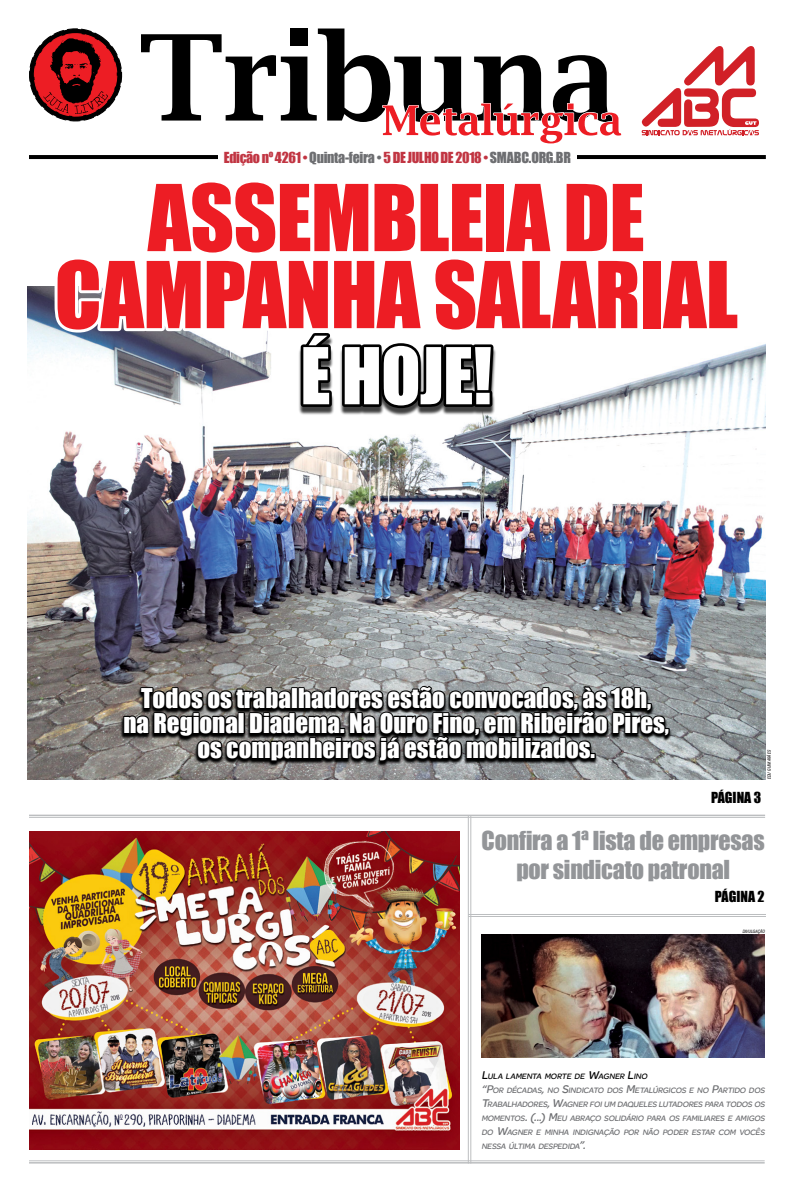
<style>
.page{position:relative;width:794px;height:1191px;background:#fff}
.page>*{position:absolute;margin:0;border:0;box-sizing:border-box;transform-origin:0 0}
.t1{font:85px/77px "Impact";letter-spacing:-.01em;color:#ed1d24;text-align:center}
.t2{font:72.3px "Impact";color:#fff}
.t3{font:25px/25px "Impact";color:#fff;text-align:center}
.t4{font:24px/29px "Impact";letter-spacing:-.01em;color:#939598;text-align:center}
.t5{font:14px "Impact";letter-spacing:-.02em;color:#c13542}
.t6{font:14px "Impact";color:#000}
.t7{font:italic 8.4px/14px "SE Optimist Semi";color:#6d6e71}
.t8{font:italic condensed 4.4px "Swiss 721 BT";color:#000}
.s1{color:#6d6e71}
.s2{font-size:12px;color:#000}
.s3{color:#000}
.s4{font-size:12px}
</style>
<div class="page">
<img style="left:27px;top:287px;width:738px;height:492px">
<svg style="left:120px;top:686px;width:552px;height:80px;background:#878888"></svg>
<svg style="left:122px;top:684px;width:549px;height:78px;background:#303030"></svg>
<img style="left:481px;top:934px;width:283px;height:123px">
<hr style="left:468px;top:914px;width:298px;height:1px;background:#bcbec0">
<hr style="left:468px;top:916px;width:298px;height:1px;background:#bcbec0">
<div style="left:298px;top:336px;width:198px;height:80px;background:#000;opacity:.75"></div>
<svg style="left:29px;top:28px;width:730px;height:384px"></svg>
<hr style="left:470px;top:815px;width:1px;height:348px;background:#bcbec0">
<hr style="left:468px;top:815px;width:1px;height:348px;background:#bcbec0">
<hr style="left:29px;top:814px;width:736px;height:2px;background:#bcbec0">
<hr style="left:29px;top:817px;width:736px;height:1px;background:#bcbec0">
<hr style="left:29px;top:1162px;width:735px;height:1px;background:#bcbec0">
<hr style="left:29px;top:1160px;width:735px;height:1px;background:#bcbec0">
<img style="left:29px;top:831px;width:430px;height:318px">
<h3 class="t5" style="left:224px;top:146px;width:348px">Edição nº 4261 • <span class="s1">Quinta-feira •</span> 5 de julho de 2018 • <span class="s1">smabc.org.br</span></h3>
<h1 class="t1" style="left:55px;top:177px;width:685px">Assembleia de<br>Campanha Salarial</h1>
<h2 class="t2" style="left:300px;top:320px;width:193px">é hoje!</h2>
<h3 class="t3" style="left:123px;top:685px;width:547px">Todos os trabalhadores estão convocados, às 18h,<br>na Regional Diadema. Na Ouro Fino, em Ribeirão Pires, os companheiros já estão mobilizados.</h3>
<p class="t8" style="left:766px;top:779px;width:31px;rotate:-90deg">EDU GUIMARÃES</p>
<h3 class="t6" style="left:711px;top:786px;width:52px">Página 3</h3>
<h3 class="t4" style="left:481px;top:826px;width:285px">Confira a 1ª lista de empresas por sindicato patronal</h3>
<h3 class="t6" style="left:715px;top:885px;width:51px">Página 2</h3>
<p class="t8" style="left:742px;top:929px;width:24px">DIVULGAÇÃO</p>
<p class="t7" style="left:481px;top:1069px;width:286px"><span class="s2">L</span><span class="s3">ULA LAMENTA MORTE DE</span> <span class="s2">W</span><span class="s3">AGNER</span> <span class="s2">L</span><span class="s3">INO<br></span><span class="s4">“P</span>OR DÉCADAS<span class="s4">,</span> NO <span class="s4">S</span>INDICATO DOS <span class="s4">M</span> ETALÚRGICOS E NO <span class="s4">P</span>ARTIDO DOS <span class="s4">T</span>RABALHADORES<span class="s4">,W</span>AGNER FOI UM DAQUELES LUTADORES PARA TODOS OS MOMENTOS<span class="s4">.(...)M</span> EU ABRAÇO SOLIDÁRIO PARA OS FAMILIARES E AMIGOS DO <span class="s4">W</span>AGNER E MINHA INDIGNAÇÃO POR NÃO PODER ESTAR COM VOCÊS NESSA ÚLTIMA DESPEDIDA<span class="s4">”.</span></p>
</div>
